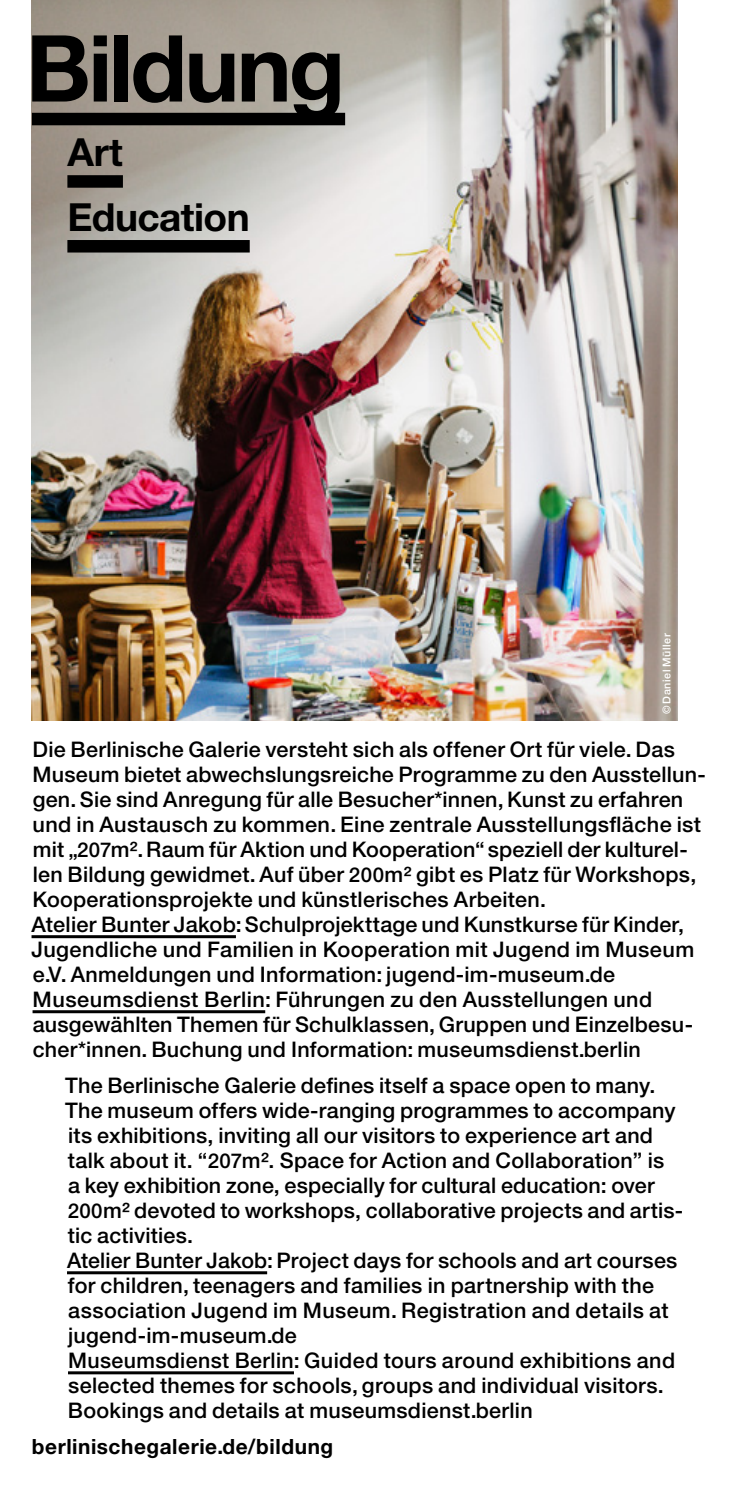
<style>
.page{position:relative;width:745px;height:1489px;background:#fff}
.page>*{position:absolute;margin:0;border:0;box-sizing:border-box;transform-origin:0 0}
.t1{font:700 92.5px "Helvetica Neue LT Pro";letter-spacing:-.03em;color:#000}
.t2{font:700 38.75px/64.8px "Helvetica Neue LT Pro";letter-spacing:-.015em;color:#000}
.t3{font:500 21.5px/25px "Helvetica Neue LT Pro";letter-spacing:.015em;color:#000}
.t4{font:700 21px "Helvetica Neue LT Pro";letter-spacing:.025em;color:#000}
.t5{font:500 10.75px "Helvetica Neue LT Pro";letter-spacing:.05em;color:#fff}
.s1{font-size:20.5px}
</style>
<div class="page">
<hr style="left:744px;top:0;width:1px;height:1488px;background:#000">
<svg style="left:744px;top:415px;width:1px;height:1073px"></svg>
<img style="left:32px;top:0;width:645px;height:720px">
<div style="left:32px;top:113px;width:313px;height:12px;background:#000"></div>
<hr style="left:31px;top:935px;width:205px;height:3px;background:#000">
<hr style="left:33px;top:1010px;width:232px;height:3px;background:#000">
<hr style="left:67px;top:1271px;width:200px;height:3px;background:#000">
<hr style="left:68px;top:1371px;width:226px;height:3px;background:#000">
<div style="left:67px;top:175px;width:56px;height:13px;background:#000"></div>
<div style="left:67px;top:240px;width:182px;height:12px;background:#000"></div>
<h1 class="t1" style="left:26px;top:10px;width:320px">Bildung</h1>
<h2 class="t2" style="left:67px;top:119px;width:184px">Art<br>Education</h2>
<p class="t5" style="left:659px;top:714px;width:82px;rotate:-90deg">© Daniel Müller</p>
<p class="t3" style="left:31px;top:736px;width:675px">Die Berlinische Galerie versteht sich als offener Ort für viele. Das Museum bietet abwechslungsreiche Programme zu den Ausstellun&shy;gen. Sie sind Anregung für alle Besucher*innen, Kunst zu erfahren und in Austausch zu kommen. Eine zentrale Ausstellungsfläche ist mit „<span class="s1">207</span>m². Raum für Aktion und Kooperation“ speziell der kulturel&shy;len Bildung gewidmet. Auf über <span class="s1">200</span>m² gibt es Platz für Workshops, Kooperationsprojekte und künstlerisches Arbeiten.<br>Atelier Bunter Jakob: Schulprojekttage und Kunstkurse für Kinder, Jugendliche und Familien in Kooperation mit Jugend im Museum e.V. Anmeldungen und Information: jugend-im-museum.de Museumsdienst Berlin: Führungen zu den Ausstellungen und ausgewählten Themen für Schulklassen, Gruppen und Einzelbesu&shy;cher*innen. Buchung und Information: museumsdienst.berlin</p>
<p class="t3" style="left:65px;top:1072px;width:619px">The Berlinische Galerie defines itself a space open to many.<br>The museum offers wide-ranging programmes to accompany its exhibitions, inviting all our visitors to experience art and talk about it. “<span class="s1">207</span>m². Space for Action and Collaboration” is<br>a key exhibition zone, especially for cultural education: over <span class="s1">200</span>m² devoted to workshops, collaborative projects and artis&shy;tic activities.<br>Atelier Bunter Jakob: Project days for schools and art courses for children, teenagers and families in partnership with the association Jugend im Museum. Registration and details at jugend-im-museum.de<br>Museumsdienst Berlin: Guided tours around exhibitions and selected themes for schools, groups and individual visitors.<br>Bookings and details at museumsdienst.berlin</p>
<p class="t4" style="left:32px;top:1432px;width:302px">berlinischegalerie.de/bildung</p>
</div>
